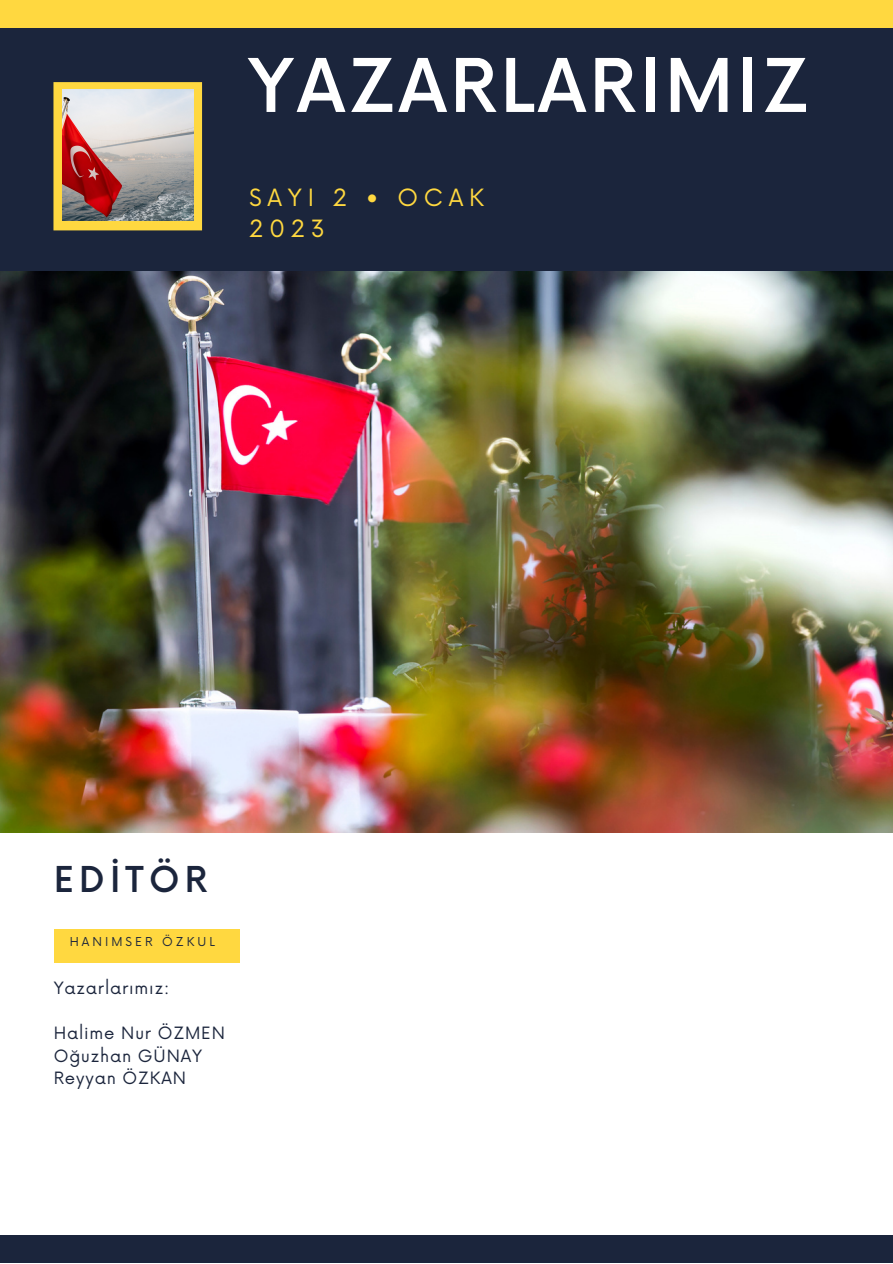
<style>
.page{position:relative;width:893px;height:1264px;background:#fff}
.page>*{position:absolute;margin:0;border:0;box-sizing:border-box;transform-origin:0 0}
.t1{font:500 72px "Now";letter-spacing:.05em;color:#fff}
.t2{font:500 34.8px "Now";letter-spacing:.15em;color:#1b253c}
.t3{font:23.1px/31.5px "Now";letter-spacing:.25em;color:#ffd840}
.t4{font:16.5px/22.5px "Now";letter-spacing:.05em;color:#1b253c}
.t5{font:12px "Now";letter-spacing:.25em;color:#1b253c}
</style>
<div class="page">
<img style="left:0;top:278px;width:892px;height:554px">
<div style="left:0;top:1235px;width:892px;height:27px;background:#1b253c"></div>
<div style="left:0;top:18px;width:892px;height:260px;background:#1b253c"></div>
<svg style="left:53px;top:82px;width:149px;height:148px;background:#f6d141"></svg>
<div style="left:0;top:0;width:892px;height:28px;background:#ffd840"></div>
<div style="left:54px;top:929px;width:185px;height:33px;background:#ffd840"></div>
<img style="left:62px;top:89px;width:132px;height:131px">
<h1 class="t1" style="left:248px;top:47px;width:562px">YAZARLARIMIZ</h1>
<h3 class="t3" style="left:249px;top:183px;width:236px">SAYI 2 • OCAK<br>2023</h3>
<h2 class="t2" style="left:54px;top:861px;width:155px">EDİTÖR</h2>
<p class="t5" style="left:70px;top:935px;width:146px">HANIMSER ÖZKUL</p>
<p class="t4" style="left:54px;top:977px;width:117px">Yazarlarımız:</p>
<p class="t4" style="left:54px;top:1022px;width:173px">Halime Nur ÖZMEN<br>Oğuzhan GÜNAY<br>Reyyan ÖZKAN</p>
</div>
